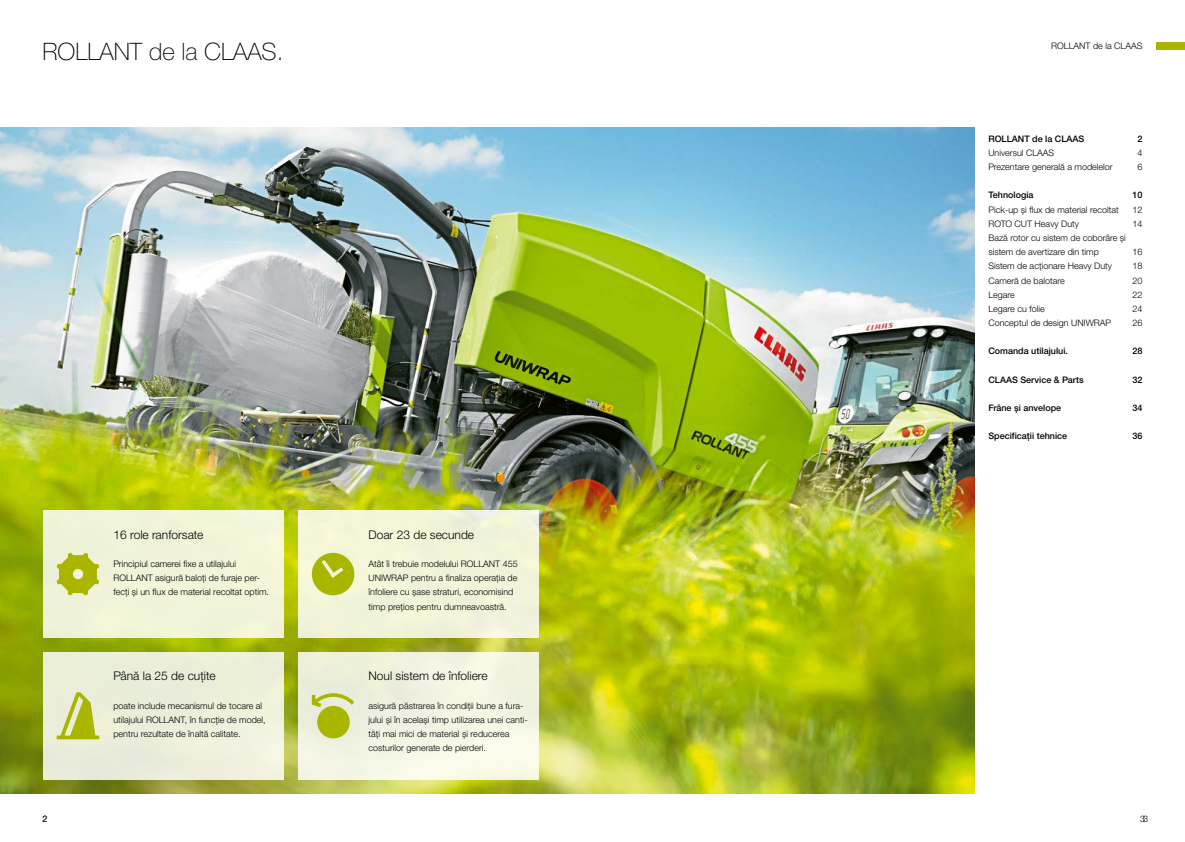
<style>
.page{position:relative;width:1185px;height:842px;background:#fff}
.page>*{position:absolute;margin:0;border:0;box-sizing:border-box;transform-origin:0 0}
.t1{font:100 24px "CLAAS Helvetica Neue";color:#000}
.t2{font:300 12px "CLAAS Helvetica Neue";color:#000}
.t3{font:300 9px/14.2px "CLAAS Helvetica Neue";color:#000}
.t4{font:500 9px "CLAAS Helvetica Neue";color:#000}
.t5{font:300 condensed 8px "CLAAS Helvetica Neue";color:#000}
</style>
<div class="page">
<img style="left:0;top:128px;width:974px;height:665px">
<div style="left:43px;top:510px;width:240px;height:128px;background:#f1f4d8"></div>
<div style="left:43px;top:652px;width:240px;height:128px;background:#ebefd9"></div>
<svg style="left:57px;top:553px;width:42px;height:42px"></svg>
<svg style="left:57px;top:692px;width:42px;height:47px"></svg>
<div style="left:298px;top:510px;width:241px;height:128px;background:#f2f4d8"></div>
<div style="left:298px;top:652px;width:241px;height:128px;background:#f3f4e2"></div>
<svg style="left:312px;top:553px;width:42px;height:42px"></svg>
<svg style="left:312px;top:693px;width:42px;height:45px"></svg>
<div style="left:1157px;top:43px;width:28px;height:7px;background:#aab500"></div>
<h1 class="t1" style="left:43px;top:36px;width:242px">ROLLANT de la CLAAS.</h1>
<h2 class="t2" style="left:113px;top:527px;width:92px">16 role ranforsate</h2>
<p class="t3" style="left:113px;top:557px;width:157px">Principiul camerei fixe a utilajului<br>ROLLANT asigură baloți de furaje per&shy;fecți și un flux de material recoltat optim.</p>
<h2 class="t2" style="left:113px;top:668px;width:104px">Până la 25 de cuțite</h2>
<p class="t3" style="left:113px;top:699px;width:154px">poate include mecanismul de tocare al utilajului ROLLANT, în funcție de model, pentru rezultate de înaltă calitate.</p>
<h2 class="t2" style="left:369px;top:527px;width:107px">Doar 23 de secunde</h2>
<p class="t3" style="left:369px;top:557px;width:151px">Atât îi trebuie modelului ROLLANT 455<br>UNIWRAP pentru a finaliza operația de înfoliere cu șase straturi, economisind timp prețios pentru dumneavoastră.</p>
<h2 class="t2" style="left:369px;top:668px;width:121px">Noul sistem de înfoliere</h2>
<p class="t3" style="left:369px;top:699px;width:161px">asigură păstrarea în condiții bune a fura&shy;jului și în același timp utilizarea unei canti&shy;tăți mai mici de material și reducerea costurilor generate de pierderi.</p>
<p class="t3" style="left:1051px;top:39px;width:93px">ROLLANT de la CLAAS</p>
<p class="t3" style="left:1074px;top:39px;width:73px">Specificaţii tehnice</p>
<p class="t4" style="left:988px;top:133px;width:98px">ROLLANT de la CLAAS</p>
<p class="t4" style="left:1137px;top:133px;width:7px">2</p>
<p class="t3" style="left:988px;top:146px;width:67px">Universul CLAAS</p>
<p class="t3" style="left:1137px;top:146px;width:7px">4</p>
<p class="t3" style="left:988px;top:160px;width:126px">Prezentare generală a modelelor</p>
<p class="t3" style="left:1137px;top:160px;width:7px">6</p>
<p class="t4" style="left:988px;top:189px;width:47px">Tehnologia</p>
<p class="t4" style="left:1132px;top:189px;width:12px">10</p>
<p class="t3" style="left:988px;top:202px;width:132px">Pick-up și flux de material recoltat</p>
<p class="t3" style="left:1132px;top:202px;width:12px">12</p>
<p class="t3" style="left:988px;top:217px;width:92px">ROTO CUT Heavy Duty</p>
<p class="t3" style="left:1132px;top:217px;width:12px">14</p>
<p class="t3" style="left:988px;top:231px;width:139px">Bază rotor cu sistem de coborâre și sistem de avertizare din timp</p>
<p class="t5" style="left:1079px;top:204px;width:7px">○</p>
<p class="t3" style="left:1132px;top:245px;width:12px">16</p>
<p class="t3" style="left:988px;top:259px;width:125px">Sistem de acționare Heavy Duty</p>
<p class="t3" style="left:1132px;top:259px;width:12px">18</p>
<p class="t3" style="left:988px;top:273px;width:78px">Cameră de balotare</p>
<p class="t3" style="left:1132px;top:273px;width:12px">20</p>
<p class="t3" style="left:988px;top:288px;width:28px">Legare</p>
<p class="t3" style="left:1132px;top:288px;width:12px">22</p>
<p class="t3" style="left:988px;top:302px;width:58px">Legare cu folie</p>
<p class="t3" style="left:1132px;top:302px;width:12px">24</p>
<p class="t3" style="left:988px;top:316px;width:124px">Conceptul de design UNIWRAP</p>
<p class="t3" style="left:1132px;top:316px;width:12px">26</p>
<p class="t4" style="left:988px;top:345px;width:81px">Comanda utilajului.</p>
<p class="t4" style="left:1132px;top:345px;width:12px">28</p>
<p class="t4" style="left:988px;top:374px;width:97px">CLAAS Service &amp; Parts</p>
<p class="t4" style="left:1132px;top:374px;width:12px">32</p>
<p class="t4" style="left:988px;top:402px;width:74px">Frâne și anvelope</p>
<p class="t4" style="left:1132px;top:402px;width:12px">34</p>
<p class="t4" style="left:988px;top:430px;width:80px">Specificaţii tehnice</p>
<p class="t4" style="left:1132px;top:430px;width:12px">36</p>
<p class="t5" style="left:1079px;top:264px;width:7px">●</p>
<p class="t5" style="left:1079px;top:313px;width:7px">○</p>
<p class="t5" style="left:1050px;top:350px;width:7px">m</p>
<p class="t3" style="left:43px;top:812px;width:7px">2</p>
<p class="t3" style="left:1135px;top:812px;width:14px">393</p>
<p class="t3" style="left:1140px;top:812px;width:7px">3</p>
</div>
